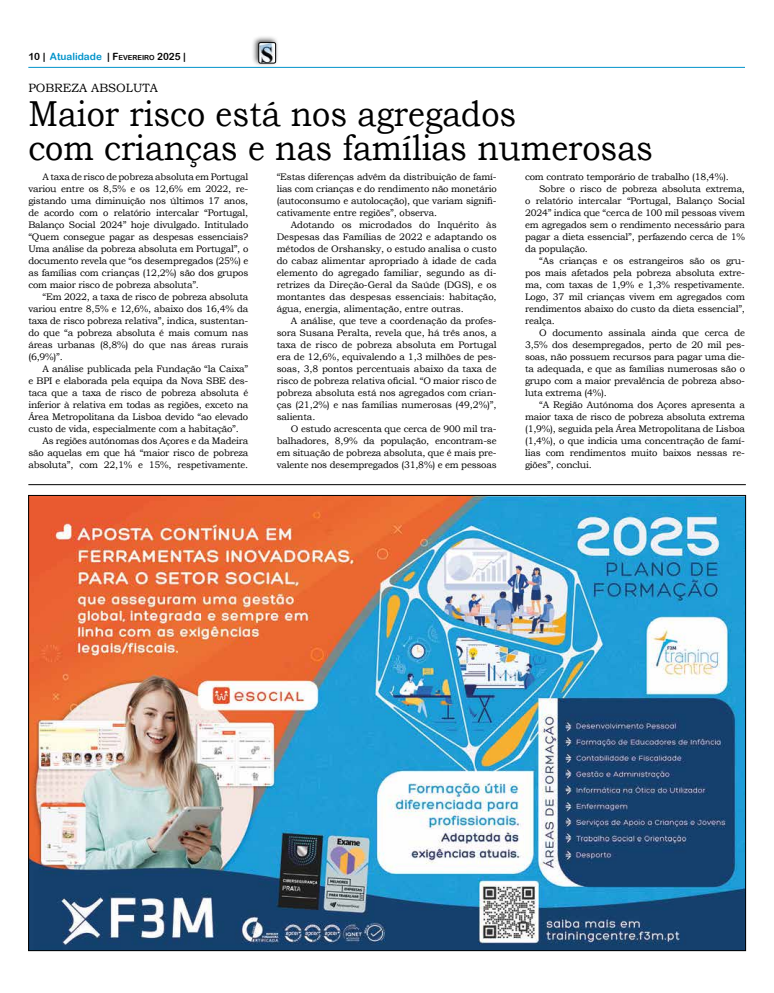
<style>
.page{position:relative;width:774px;height:993px;background:#fff}
.page>*{position:absolute;margin:0;border:0;box-sizing:border-box;transform-origin:0 0}
.t1{font:36px/34px "Bookman Old Style";color:#000;scale:.9 1}
.t2{font:12px "Bookman Old Style";color:#000}
.t3{font:10px "Arial Rounded MT Bold";color:#0093ca}
.t4{font:9.5px/12px "Bookman Old Style";letter-spacing:-.02em;color:#000;text-align:justify}
.s1{color:#000}
.s2{font-size:7px;color:#000}
</style>
<div class="page">
<div style="left:251px;top:35px;width:28px;height:31px;background:#000;opacity:.75"></div>
<img style="left:259px;top:43px;width:17px;height:20px">
<div style="left:259px;top:43px;width:17px;height:20px;border:1px solid #000;border-radius:2px"></div>
<hr style="left:28px;top:67px;width:717px;height:1px;background:#0093ca">
<img style="left:30px;top:497px;width:714px;height:451px">
<hr style="left:28px;top:484px;width:718px;height:1px;background:#000">
<p class="t3" style="left:28px;top:51px;width:159px"><span class="s1">10 |</span> Atualidade <span class="s1">|</span> <span class="s1">F</span><span class="s2">EVEREIRO</span> <span class="s1">2025</span> <span class="s1">|</span></p>
<p class="t2" style="left:28px;top:80px;width:131px">POBREZA ABSOLUTA</p>
<h1 class="t1" style="left:28px;top:96px;width:696px">Maior risco está nos agregados<br>com crianças e nas famílias numerosas</h1>
<p class="t4" style="left:28px;top:171px;width:221px;text-indent:14px">A taxa de risco de pobreza absoluta em Portugal variou entre os 8,5% e os 12,6% em 2022, re&shy;gistando uma diminuição nos últimos 17 anos, de acordo com o relatório intercalar “Portugal, Balanço Social 2024” hoje divulgado. Intitulado “Quem consegue pagar as despesas essenciais?<br>Uma análise da pobreza absoluta em Portugal”, o documento revela que “os desempregados (25%) e as famílias com crianças (12,2%) são dos grupos com maior risco de pobreza absoluta”.</p>
<p class="t4" style="left:28px;top:291px;width:221px;text-indent:14px">“Em 2022, a taxa de risco de pobreza absoluta variou entre 8,5% e 12,6%, abaixo dos 16,4% da taxa de risco pobreza relativa”, indica, sustentan&shy;do que “a pobreza absoluta é mais comum nas áreas urbanas (8,8%) do que nas áreas rurais (6,9%)”.</p>
<p class="t4" style="left:43px;top:363px;width:207px">A análise publicada pela Fundação “la Caixa”</p>
<p class="t4" style="left:28px;top:375px;width:221px">e BPI e elaborada pela equipa da Nova SBE des-</p>
<p class="t4" style="left:28px;top:387px;width:221px">taca que a taxa de risco de pobreza absoluta é</p>
<p class="t4" style="left:28px;top:399px;width:221px">inferior à relativa em todas as regiões, exceto na</p>
<p class="t4" style="left:28px;top:411px;width:221px">Área Metropolitana da Lisboa devido “ao elevado</p>
<p class="t4" style="left:28px;top:423px;width:212px">custo de vida, especialmente com a habitação”.</p>
<p class="t4" style="left:43px;top:435px;width:207px">As regiões autónomas dos Açores e da Madeira</p>
<p class="t4" style="left:28px;top:447px;width:221px">são aquelas em que há “maior risco de pobreza</p>
<p class="t4" style="left:28px;top:459px;width:221px">absoluta”, com 22,1% e 15%, respetivamente.</p>
<p class="t4" style="left:277px;top:171px;width:221px">“Estas diferenças advêm da distribuição de famí&shy;lias com crianças e do rendimento não monetário (autoconsumo e autolocação), que variam signifi&shy;cativamente entre regiões”, observa.</p>
<p class="t4" style="left:277px;top:219px;width:221px;text-indent:14px">Adotando os microdados do Inquérito às Despesas das Famílias de 2022 e adaptando os métodos de Orshansky, o estudo analisa o custo do cabaz alimentar apropriado à idade de cada elemento do agregado familiar, segundo as di&shy;retrizes da Direção-Geral da Saúde (DGS), e os montantes das despesas essenciais: habitação, água, energia, alimentação, entre outras.</p>
<p class="t4" style="left:277px;top:315px;width:221px;text-indent:14px">A análise, que teve a coordenação da profes&shy;sora Susana Peralta, revela que, há três anos, a taxa de risco de pobreza absoluta em Portugal era de 12,6%, equivalendo a 1,3 milhões de pes&shy;soas, 3,8 pontos percentuais abaixo da taxa de risco de pobreza relativa oficial. “O maior risco de pobreza absoluta está nos agregados com crian&shy;ças (21,2%) e nas famílias numerosas (49,2%)”, salienta.</p>
<p class="t4" style="left:277px;top:423px;width:221px;text-indent:14px">O estudo acrescenta que cerca de 900 mil tra&shy;balhadores, 8,9% da população, encontram-se em situação de pobreza absoluta, que é mais pre&shy;valente nos desempregados (31,8%) e em pessoas</p>
<p class="t4" style="left:525px;top:171px;width:205px">com contrato temporário de trabalho (18,4%).</p>
<p class="t4" style="left:539px;top:183px;width:207px">Sobre o risco de pobreza absoluta extrema,</p>
<p class="t4" style="left:525px;top:195px;width:221px">o relatório intercalar “Portugal, Balanço Social</p>
<p class="t4" style="left:525px;top:207px;width:221px">2024” indica que “cerca de 100 mil pessoas vivem</p>
<p class="t4" style="left:525px;top:219px;width:221px">em agregados sem o rendimento necessário para</p>
<p class="t4" style="left:525px;top:231px;width:221px">pagar a dieta essencial”, perfazendo cerca de 1%</p>
<p class="t4" style="left:525px;top:243px;width:64px">da população.</p>
<p class="t4" style="left:539px;top:255px;width:207px">“As crianças e os estrangeiros são os gru-</p>
<p class="t4" style="left:525px;top:267px;width:221px">pos mais afetados pela pobreza absoluta extre-</p>
<p class="t4" style="left:525px;top:279px;width:221px">ma, com taxas de 1,9% e 1,3% respetivamente.</p>
<p class="t4" style="left:525px;top:291px;width:221px">Logo, 37 mil crianças vivem em agregados com</p>
<p class="t4" style="left:525px;top:303px;width:221px">rendimentos abaixo do custo da dieta essencial”,</p>
<p class="t4" style="left:525px;top:315px;width:31px">realça.</p>
<p class="t4" style="left:539px;top:327px;width:207px">O documento assinala ainda que cerca de</p>
<p class="t4" style="left:525px;top:339px;width:221px">3,5% dos desempregados, perto de 20 mil pes-</p>
<p class="t4" style="left:525px;top:351px;width:221px">soas, não possuem recursos para pagar uma die-</p>
<p class="t4" style="left:525px;top:363px;width:221px">ta adequada, e que as famílias numerosas são o</p>
<p class="t4" style="left:525px;top:375px;width:221px">grupo com a maior prevalência de pobreza abso-</p>
<p class="t4" style="left:525px;top:387px;width:83px">luta extrema (4%).</p>
<p class="t4" style="left:539px;top:399px;width:207px">“A Região Autónoma dos Açores apresenta a</p>
<p class="t4" style="left:525px;top:411px;width:221px">maior taxa de risco de pobreza absoluta extrema</p>
<p class="t4" style="left:525px;top:423px;width:221px">(1,9%), seguida pela Área Metropolitana de Lisboa</p>
<p class="t4" style="left:525px;top:435px;width:221px">(1,4%), o que indicia uma concentração de famí-</p>
<p class="t4" style="left:525px;top:447px;width:221px">lias com rendimentos muito baixos nessas re-</p>
<p class="t4" style="left:525px;top:459px;width:68px">giões”, conclui.</p>
</div>
